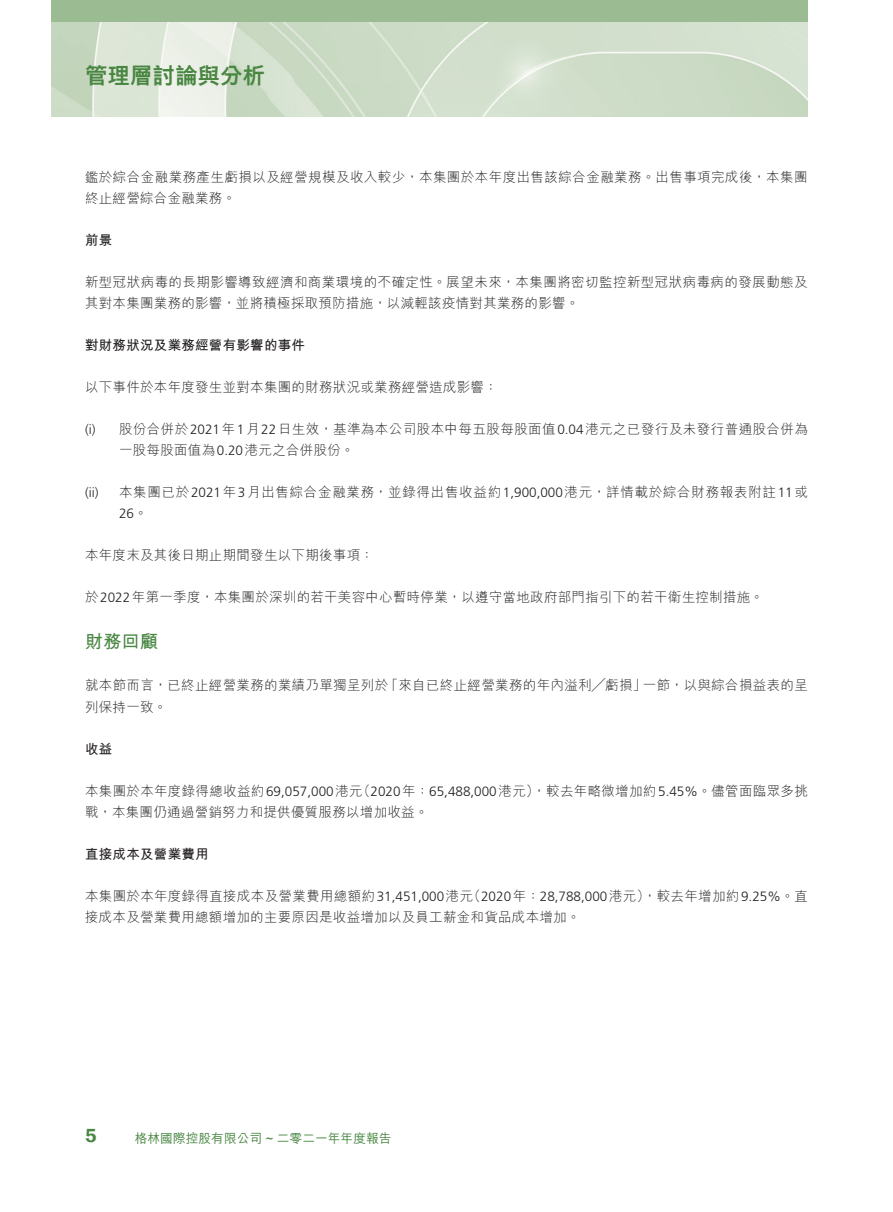
<style>
.page{position:relative;width:893px;height:1212px;background:#fff}
.page>*{position:absolute;margin:0;border:0;box-sizing:border-box;transform-origin:0 0}
.t1{font:800 22.5px "M Hei HK";color:#488641}
.t2{font:600 19.5px "Franklin Gothic";color:#488641}
.t3{font:700 18px "M Hei HK";color:#488641}
.t4{font:300 13.5px/21px "M Hei HK";letter-spacing:.025em;color:#231f20}
.t5{font:300 13.5px "M Hei HK";letter-spacing:.05em;color:#231f20}
.t6{font:300 13.5px "Frutiger LT Std";color:#231f20}
.t7{font:700 13.5px "M Hei HK";letter-spacing:.02em;color:#231f20}
.t8{font:500 12.75px "M Hei HK";color:#488641}
.s1{font-family:"Frutiger LT Std"}
.s2{font-family:"M Hei HK"}
</style>
<div class="page">
<img style="left:51px;top:21px;width:757px;height:96px">
<div style="left:51px;top:0;width:757px;height:21px;background:#9bbb93"></div>
<h1 class="t1" style="left:85px;top:64px;width:181px">管理層討論與分析</h1>
<p class="t4" style="left:85px;top:166px;width:724px">鑑於綜合金融業務產生虧損以及經營規模及收入較少，本集團於本年度出售該綜合金融業務。出售事項完成後，本集團終止經營綜合金融業務。</p>
<p class="t7" style="left:85px;top:230px;width:29px">前景</p>
<p class="t4" style="left:85px;top:271px;width:724px">新型冠狀病毒的長期影響導致經濟和商業環境的不確定性。展望未來，本集團將密切監控新型冠狀病毒病的發展動態及其對本集團業務的影響，並將積極採取預防措施，以減輕該疫情對其業務的影響。</p>
<p class="t7" style="left:85px;top:335px;width:222px">對財務狀況及業務經營有影響的事件</p>
<p class="t4" style="left:85px;top:376px;width:414px">以下事件於本年度發生並對本集團的財務狀況或業務經營造成影響：</p>
<p class="t4" style="left:119px;top:418px;width:690px">股份合併於<span class="s1">2021</span>年<span class="s1">1</span>月<span class="s1">22</span>日生效，基準為本公司股本中每五股每股面值<span class="s1">0.04</span>港元之已發行及未發行普通股合併為</p>
<p class="t6" style="left:85px;top:422px;width:12px">) i(</p>
<p class="t6" style="left:85px;top:485px;width:15px">i i( )</p>
<p class="t4" style="left:119px;top:439px;width:237px">一股每股面值為<span class="s1">0.20</span>港元之合併股份。</p>
<p class="t5" style="left:119px;top:485px;width:690px">本集團已於<span class="s1">2021</span>年<span class="s1">3</span>月出售綜合金融業務，並錄得出售收益約<span class="s1">1,900,000</span>港元，詳情載於綜合財務報表附註<span class="s1">11</span>或</p>
<p class="t6" style="left:119px;top:506px;width:30px">26<span class="s2">。</span></p>
<p class="t4" style="left:85px;top:544px;width:290px">本年度末及其後日期止期間發生以下期後事項：</p>
<p class="t4" style="left:85px;top:586px;width:680px">於<span class="s1">2022</span>年第一季度，本集團於深圳的若干美容中心暫時停業，以遵守當地政府部門指引下的若干衛生控制措施。</p>
<h3 class="t3" style="left:85px;top:629px;width:75px">財務回顧</h3>
<p class="t4" style="left:643px;top:675px;width:166px">一節，以與綜合損益表的呈</p>
<p class="t4" style="left:385px;top:675px;width:263px">「來自已終止經營業務的年內溢利╱虧損」</p>
<p class="t4" style="left:85px;top:675px;width:305px">就本節而言，已終止經營業務的業績乃單獨呈列於列保持一致。</p>
<p class="t7" style="left:85px;top:739px;width:29px">收益</p>
<p class="t4" style="left:357px;top:780px;width:452px">（<span class="s1">2020</span>年：<span class="s1">65,488,000</span>港元，）較去年略微增加約<span class="s1">5.45%</span>。儘管面臨眾多挑</p>
<p class="t4" style="left:85px;top:780px;width:345px">本集團於本年度錄得總收益約<span class="s1">69,057,000</span>港元<br>戰，本集團仍通過營銷努力和提供優質服務以增加收益。</p>
<p class="t7" style="left:85px;top:844px;width:125px">直接成本及營業費用</p>
<p class="t6" style="left:468px;top:888px;width:342px"><span class="s2">（</span>2020<span class="s2">年：</span>28,788,000<span class="s2">港元，）較去年增加約</span>9.25%<span class="s2">。直</span></p>
<p class="t4" style="left:85px;top:885px;width:497px">本集團於本年度錄得直接成本及營業費用總額約<span class="s1">31,451,000</span>港元<br>接成本及營業費用總額增加的主要原因是收益增加以及員工薪金和貨品成本增加。</p>
<h2 class="t2" style="left:85px;top:1124px;width:13px">5</h2>
<p class="t8" style="left:135px;top:1129px;width:258px">格林國際控股有限公司 ~ 二零二一年年度報告</p>
</div>
